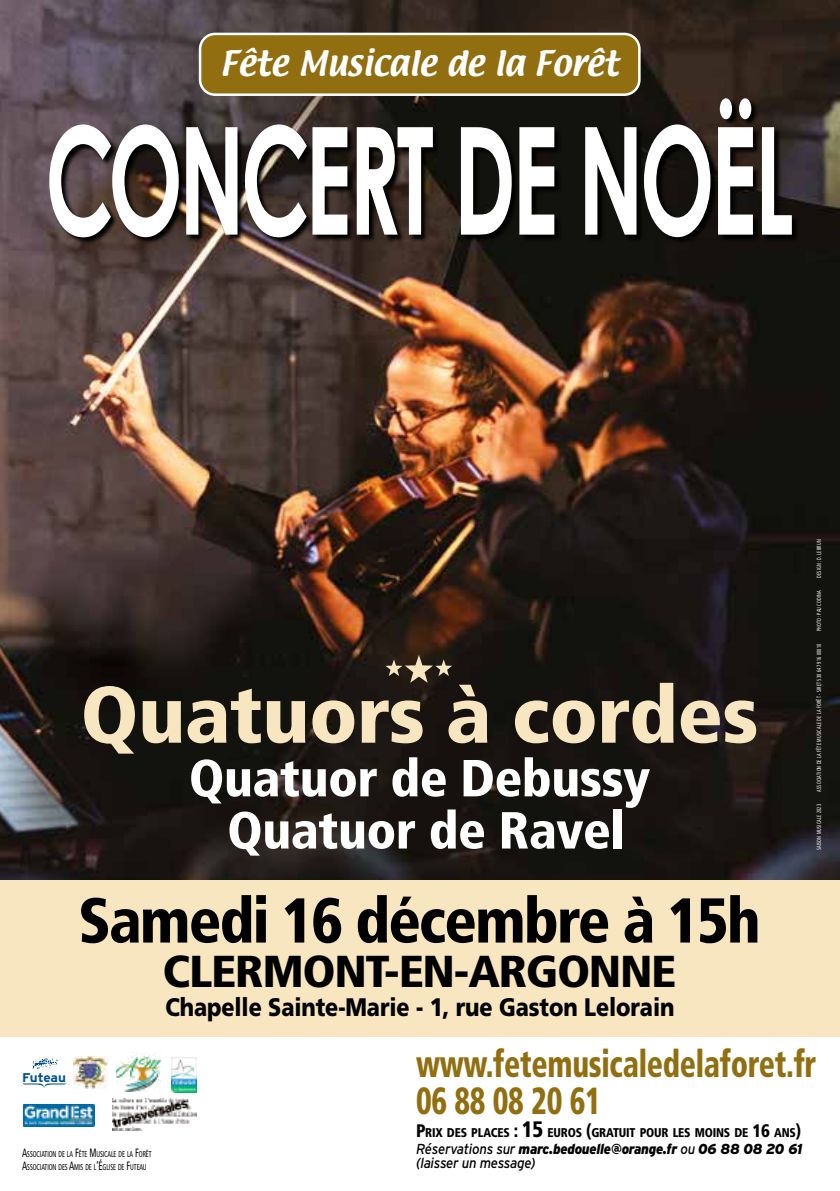
<style>
.page{position:relative;width:840px;height:1191px;background:#fff}
.page>*{position:absolute;margin:0;border:0;box-sizing:border-box;transform-origin:0 0}
.t1{font:700 149.6px "Century Gothic Pro";letter-spacing:-.045em;color:#fff;scale:.59 1}
.t2{font:900 condensed 79.8px "Frutiger LT Std";letter-spacing:-.01em;color:#f7e6c0;scale:1.07 1}
.t3{font:900 condensed 63.2px "Frutiger LT Std";letter-spacing:-.03em;color:#000;scale:.96 1}
.t4{font:900 condensed 52px/52.2px "Frutiger LT Std";letter-spacing:-.01em;color:#fff;text-align:center}
.t5{font:900 condensed 44.6px "Frutiger LT Std";letter-spacing:-.03em;color:#000;scale:1.09 1}
.t6{font:900 condensed 37.8px/37px "Frutiger LT Std";letter-spacing:-.01em;color:#916f11;scale:.8 1}
.t7{font:30.6px "Textile";color:#fff}
.t8{font:900 25.4px "Frutiger LT Std";letter-spacing:-.005em;color:#000;scale:.85 1}
.t9{font:italic 14.4px/13.8px "Interstate";letter-spacing:-.02em;color:#000;scale:.92 1}
.t10{font:700 12.8px "Interstate";letter-spacing:-.005em;color:#00518f;scale:1.07 1}
.t11{font:900 condensed 12.6px "Frutiger LT Std";letter-spacing:-.015em;color:#000;scale:.94 1}
.t12{font:condensed 8.4px/12.6px "Frutiger LT Std";letter-spacing:-.015em;color:#000;scale:.75 1}
.t13{font:condensed 6px "Frutiger LT Std";letter-spacing:.04em;color:#fff;scale:.75 1}
.s1{font-size:12px}
.s2{font-size:18.2px}
.s3{font-size:22.4px}
.s4{font-weight:900}
</style>
<div class="page">
<div style="left:0;top:870px;width:839px;height:166px;background:#f7e6c0"></div>
<img style="left:0;top:0;width:839px;height:879px">
<svg style="left:385px;top:655px;width:67px;height:28px;background:#574c3d"></svg>
<div style="left:200px;top:34px;width:439px;height:61px;background:#916f11;border-radius:15px"></div>
<div style="left:199px;top:33px;width:441px;height:63px;border:3px solid #fff;border-radius:15px"></div>
<svg style="left:50px;top:99px;width:749px;height:145px;background:#1e1916"></svg>
<img style="left:117px;top:1052px;width:45px;height:39px">
<img style="left:171px;top:1057px;width:25px;height:35px">
<img style="left:73px;top:1056px;width:34px;height:33px">
<img style="left:112px;top:1098px;width:85px;height:32px">
<img style="left:32px;top:1058px;width:26px;height:11px">
<svg style="left:22px;top:1083px;width:44px;height:5px"></svg>
<img style="left:23px;top:1104px;width:71px;height:22px">
<h3 class="t7" style="left:220px;top:42px;width:400px">Fête Musicale de la Forêt</h3>
<h1 class="t1" style="left:45px;top:87px;width:1269px">CONCERT DE NOËL</h1>
<h2 class="t2" style="left:80px;top:667px;width:635px">Quatuors à cordes</h2>
<h3 class="t4" style="left:189px;top:752px;width:462px">Quatuor de Debussy<br>Quatuor de Ravel</h3>
<h3 class="t3" style="left:78px;top:882px;width:712px">Samedi 16 décembre à 15h</h3>
<h3 class="t5" style="left:162px;top:944px;width:472px">CLERMONT-EN-ARGONNE</h3>
<h3 class="t8" style="left:165px;top:992px;width:600px">Chapelle Sainte-Marie - 1, rue Gaston Lelorain</h3>
<p class="t13" style="left:815px;top:577px;width:52px;rotate:-90deg">DESIGN : D. LEBRUN</p>
<p class="t13" style="left:815px;top:631px;width:56px;rotate:-90deg">PHOTO : PAU CODINA</p>
<p class="t13" style="left:815px;top:791px;width:198px;rotate:-90deg">ASSOCIATION DE LA FÊTE MUSICALE DE LA FORÊT - SIRET 530 647 916 00010</p>
<p class="t13" style="left:815px;top:850px;width:63px;rotate:-90deg">SAISON MUSICALE 2023</p>
<h3 class="t10" style="left:22px;top:1070px;width:43px">Futeau</h3>
<h3 class="t12" style="left:22px;top:1148px;width:174px"><span class="s1">A</span>SSOCIATION DE LA <span class="s1">F</span>ÊTE <span class="s1">M</span>USICALE DE LA <span class="s1">F</span>ORÊT<br><span class="s1">A</span>SSOCIATION DES <span class="s1">A</span>MIS DE L<span class="s1">’</span><span class="s1">É</span>GLISE DE <span class="s1">F</span>UTEAU</h3>
<h3 class="t6" style="left:416px;top:1045px;width:501px">www.fetemusicaledelaforet.fr<br>06 88 08 20 61</h3>
<h3 class="t11" style="left:416px;top:1125px;width:411px"><span class="s2">P</span>RIX DES PLACES <span class="s2">:</span> <span class="s3">15</span> EUROS <span class="s2">(</span>GRATUIT POUR LES MOINS DE <span class="s2">16</span> ANS<span class="s2">)</span></h3>
<h3 class="t9" style="left:416px;top:1142px;width:421px">Réservations sur <span class="s4">marc.bedouelle@orange.fr</span> ou <span class="s4">06 88 08 20 61 </span>(laisser un message)</h3>
</div>
